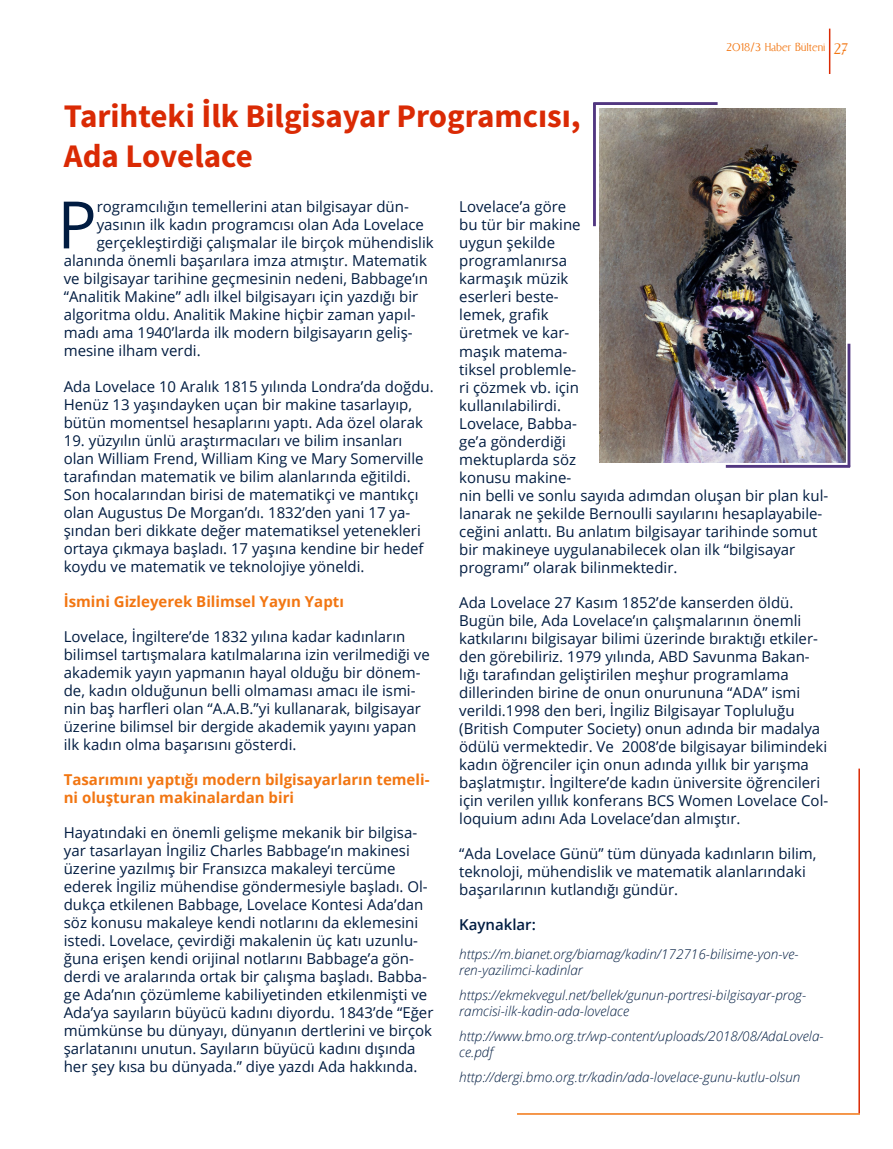
<style>
.page{position:relative;width:893px;height:1149px;background:#fff}
.page>*{position:absolute;margin:0;border:0;box-sizing:border-box;transform-origin:0 0}
.t1{font:65.4px "Open Sans";color:#011c41}
.t2{font:700 33px/39.6px "Source Sans Pro";color:#da2a04}
.t3{font:15px/18px "Open Sans";color:#011c41}
.t4{font:700 15px/18px "Open Sans";color:#f27612}
.t5{font:600 15px "Open Sans";color:#011c41}
.t6{font:italic 300 13.5px/16.2px "Open Sans";color:#011c41}
.t7{font:13.5px "CAT Linz";color:#f27612}
.s1{font-size:18px}
</style>
<div class="page">
<hr style="left:517px;top:1112px;width:343px;height:2px;background:#f27612">
<hr style="left:858px;top:768px;width:2px;height:344px;background:#da2a04">
<hr style="left:829px;top:29px;width:1px;height:45px;background:#da2a04">
<img style="left:599px;top:108px;width:246px;height:354px">
<hr style="left:726px;top:465px;width:124px;height:2px;background:#513680">
<hr style="left:847px;top:343px;width:3px;height:124px;background:#513680">
<hr style="left:593px;top:102px;width:125px;height:3px;background:#513680">
<hr style="left:593px;top:103px;width:3px;height:123px;background:#513680">
<p class="t7" style="left:726px;top:40px;width:124px">2018/3 Haber Bülteni <span class="s1">27</span></p>
<h2 class="t2" style="left:64px;top:96px;width:519px">Tarihteki İlk Bilgisayar Programcısı,<br>Ada Lovelace</h2>
<h1 class="t1" style="left:57px;top:180px;width:41px">P</h1>
<p class="t3" style="left:97px;top:197px;width:314px">rogramcılığın temellerini atan bilgisayar dün-</p>
<p class="t3" style="left:459px;top:197px;width:371px">Lovelace’a göre<br>bu tür bir makine<br>uygun şekilde<br>programlanırsa<br>karmaşık müzik<br>eserleri beste-<br>lemek, grafik<br>üretmek ve kar-<br>maşık matema-<br>tiksel problemle-<br>ri çözmek vb. için<br>kullanılabilirdi.<br>Lovelace, Babba-<br>ge’a gönderdiği<br>mektuplarda söz<br>konusu makine-<br>nin belli ve sonlu sayıda adımdan oluşan bir plan kul&shy;lanarak ne şekilde Bernoulli sayılarını hesaplayabile&shy;ceğini anlattı. Bu anlatım bilgisayar tarihinde somut bir makineye uygulanabilecek olan ilk “bilgisayar programı” olarak bilinmektedir.</p>
<p class="t3" style="left:459px;top:592px;width:371px">Ada Lovelace 27 Kasım 1852’de kanserden öldü.<br>Bugün bile, Ada Lovelace’ın çalışmalarının önemli katkılarını bilgisayar bilimi üzerinde bıraktığı etkiler&shy;den görebiliriz. 1979 yılında, ABD Savunma Bakan&shy;lığı tarafından geliştirilen meşhur programlama dillerinden birine de onun onurununa “ADA” ismi verildi.1998 den beri, İngiliz Bilgisayar Topluluğu (British Computer Society) onun adında bir madalya ödülü vermektedir. Ve 2008’de bilgisayar bilimindeki kadın öğrenciler için onun adında yıllık bir yarışma başlatmıştır. İngiltere’de kadın üniversite öğrencileri için verilen yıllık konferans BCS Women Lovelace Col&shy;loquium adını Ada Lovelace’dan almıştır.</p>
<p class="t3" style="left:459px;top:843px;width:359px">“Ada Lovelace Günü” tüm dünyada kadınların bilim, teknoloji, mühendislik ve matematik alanlarındaki başarılarının kutlandığı gündür.</p>
<p class="t5" style="left:459px;top:914px;width:78px">Kaynaklar:</p>
<p class="t6" style="left:459px;top:945px;width:341px">https://m.bianet.org/biamag/kadin/172716-bilisime-yon-ve&shy;ren-yazilimci-kadinlar</p>
<p class="t6" style="left:459px;top:986px;width:349px">https://ekmekvegul.net/bellek/gunun-portresi-bilgisayar-prog&shy;ramcisi-ilk-kadin-ada-lovelace</p>
<p class="t6" style="left:459px;top:1027px;width:366px">http://www.bmo.org.tr/wp-content/uploads/2018/08/AdaLovela&shy;ce.pdf</p>
<p class="t6" style="left:459px;top:1067px;width:343px">http://dergi.bmo.org.tr/kadin/ada-lovelace-gunu-kutlu-olsun</p>
<p class="t3" style="left:97px;top:215px;width:329px">yasının ilk kadın programcısı olan Ada Lovelace</p>
<p class="t3" style="left:97px;top:233px;width:338px">gerçekleştirdiği çalışmalar ile birçok mühendislik</p>
<p class="t3" style="left:64px;top:251px;width:365px">alanında önemli başarılara imza atmıştır. Matematik</p>
<p class="t3" style="left:64px;top:269px;width:366px">ve bilgisayar tarihine geçmesinin nedeni, Babbage’ın</p>
<p class="t3" style="left:64px;top:287px;width:356px">“Analitik Makine” adlı ilkel bilgisayarı için yazdığı bir</p>
<p class="t3" style="left:64px;top:305px;width:353px">algoritma oldu. Analitik Makine hiçbir zaman yapıl-</p>
<p class="t3" style="left:64px;top:323px;width:350px">madı ama 1940’larda ilk modern bilgisayarın geliş-</p>
<p class="t3" style="left:64px;top:341px;width:138px">mesine ilham verdi.</p>
<p class="t3" style="left:64px;top:376px;width:371px">Ada Lovelace 10 Aralık 1815 yılında Londra’da doğdu.<br>Henüz 13 yaşındayken uçan bir makine tasarlayıp, bütün momentsel hesaplarını yaptı. Ada özel olarak</p>
<p class="t3" style="left:64px;top:430px;width:361px">19. yüzyılın ünlü araştırmacıları ve bilim insanları olan William Frend, William King ve Mary Somerville tarafından matematik ve bilim alanlarında eğitildi.<br>Son hocalarından birisi de matematikçi ve mantıkçı olan Augustus De Morgan’dı. 1832’den yani 17 ya&shy;şından beri dikkate değer matematiksel yetenekleri ortaya çıkmaya başladı. 17 yaşına kendine bir hedef koydu ve matematik ve teknolojiye yöneldi.</p>
<p class="t4" style="left:64px;top:591px;width:282px">İsmini Gizleyerek Bilimsel Yayın Yaptı</p>
<p class="t3" style="left:64px;top:626px;width:368px">Lovelace, İngiltere’de 1832 yılına kadar kadınların bilimsel tartışmalara katılmalarına izin verilmediği ve akademik yayın yapmanın hayal olduğu bir dönem&shy;de, kadın olduğunun belli olmaması amacı ile ismi&shy;nin baş harfleri olan “A.A.B.”yi kullanarak, bilgisayar üzerine bilimsel bir dergide akademik yayını yapan ilk kadın olma başarısını gösterdi.</p>
<p class="t4" style="left:64px;top:769px;width:367px">Tasarımını yaptığı modern bilgisayarların temeli&shy;ni oluşturan makinalardan biri</p>
<p class="t3" style="left:64px;top:822px;width:371px">Hayatındaki en önemli gelişme mekanik bir bilgisa&shy;yar tasarlayan İngiliz Charles Babbage’ın makinesi üzerine yazılmış bir Fransızca makaleyi tercüme ederek İngiliz mühendise göndermesiyle başladı. Ol&shy;dukça etkilenen Babbage, Lovelace Kontesi Ada’dan söz konusu makaleye kendi notlarını da eklemesini istedi. Lovelace, çevirdiği makalenin üç katı uzunlu&shy;ğuna erişen kendi orijinal notlarını Babbage’a gön&shy;derdi ve aralarında ortak bir çalışma başladı. Babba&shy;ge Ada’nın çözümleme kabiliyetinden etkilenmişti ve Ada’ya sayıların büyücü kadını diyordu. 1843’de “Eğer mümkünse bu dünyayı, dünyanın dertlerini ve birçok şarlatanını unutun. Sayıların büyücü kadını dışında her şey kısa bu dünyada.’’ diye yazdı Ada hakkında.</p>
</div>
